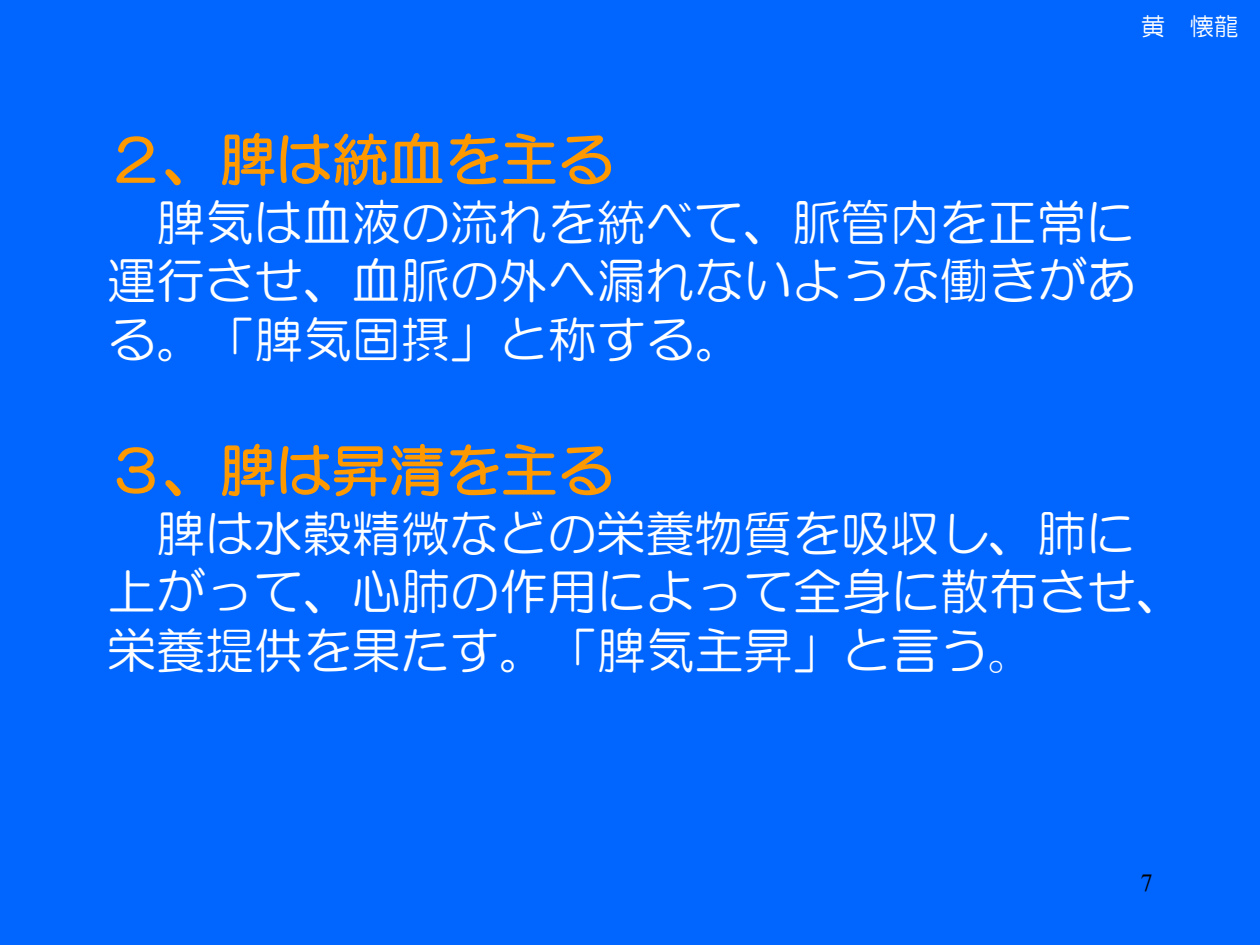
<style>
.page{position:relative;width:1260px;height:945px;background:#06f}
.page>*{position:absolute;margin:0;border:0;box-sizing:border-box;transform-origin:0 0}
.t1{font:56px "HG Maru Gothic MPRO";letter-spacing:.005em;color:#f90}
.t2{font:49px/58.8px "HG Maru Gothic MPRO";color:#fff;text-align:justify}
.t3{font:24.5px "HG Maru Gothic MPRO";color:#fff}
.t4{font:24.5px "Times New Roman";color:#000}
.s1{font-family:"MS Mincho"}
</style>
<div class="page">
<svg style="left:116px;top:136px;width:40px;height:47px"></svg>
<svg style="left:165px;top:169px;width:15px;height:16px"></svg>
<svg style="left:223px;top:132px;width:220px;height:54px"></svg>
<svg style="left:450px;top:133px;width:161px;height:52px"></svg>
<svg style="left:117px;top:447px;width:38px;height:47px"></svg>
<svg style="left:165px;top:480px;width:15px;height:16px"></svg>
<svg style="left:223px;top:443px;width:220px;height:54px"></svg>
<svg style="left:450px;top:444px;width:161px;height:52px"></svg>
<p class="t3" style="left:1141px;top:14px;width:100px">黄 懐龍</p>
<p class="t1" style="left:107px;top:131px;width:508px">２、脾は統血を主る</p>
<p class="t2" style="left:107px;top:193px;width:1030px;text-indent:49px">脾気は血液の流れを統べて、脈管内を正常に運行させ、血脈の外へ漏れないような働きがある。「脾気固摂」と称する。</p>
<p class="t1" style="left:107px;top:442px;width:508px">３、脾は昇清を主る</p>
<p class="t2" style="left:107px;top:503px;width:1080px;text-align:left;text-indent:49px">脾は水穀精微などの栄養物質を吸収し、肺に上がって、心肺の作用によって全身に散布させ、栄養提供を果たす。「脾気主昇」と言う<span class="s1">。</span></p>
<p class="t4" style="left:1140px;top:866px;width:14px">7</p>
</div>
